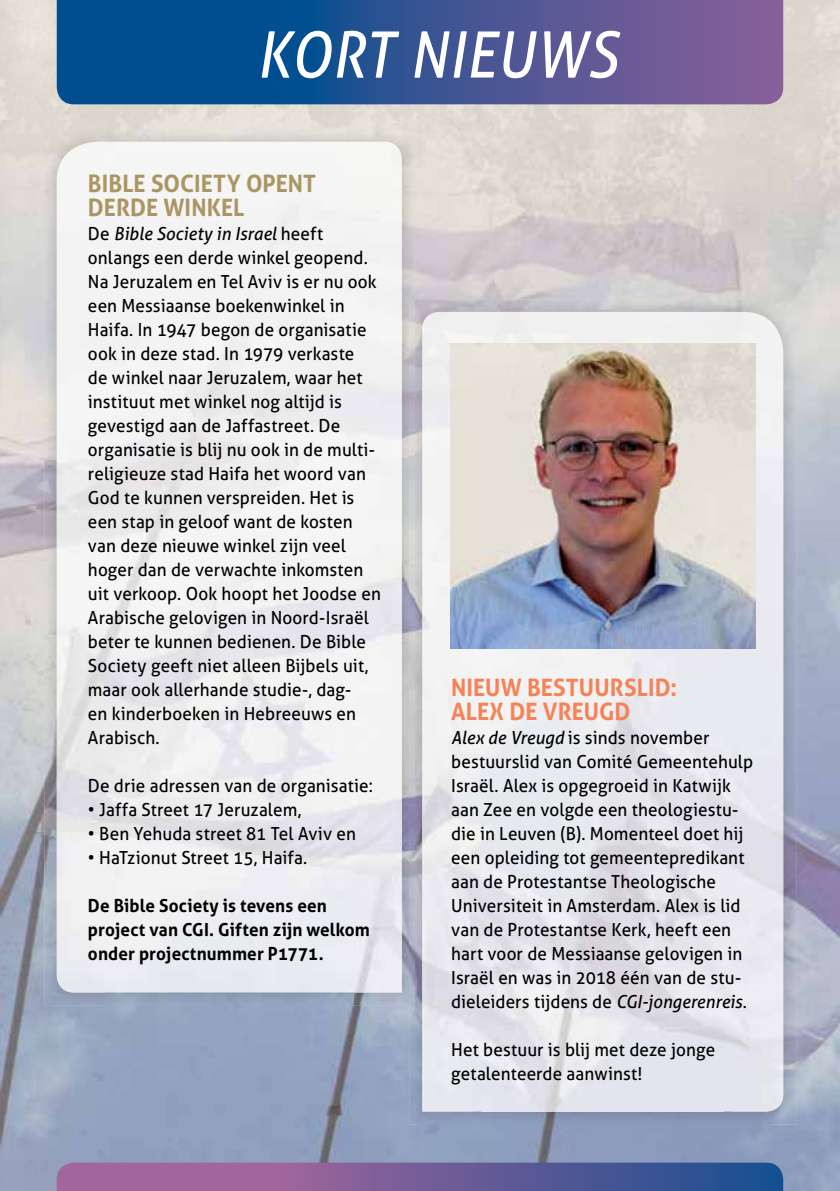
<style>
.page{position:relative;width:840px;height:1191px;background:#fff}
.page>*{position:absolute;margin:0;border:0;box-sizing:border-box;transform-origin:0 0}
.t1{font:italic 64px "Aller";letter-spacing:.01em;color:#fff;scale:.9 1}
.t2{font:700 24px/24px "Aller";letter-spacing:.005em;color:#f58357;scale:.95 1}
.t3{font:700 24px/24px "Aller";color:#ab9562;scale:.95 1}
.t4{font:18px/24px "Aller";letter-spacing:.005em;color:#000;scale:.95 1}
.t5{font:700 18px/24px "Aller";letter-spacing:.01em;color:#000;scale:.95 1}
.s1{font-style:italic}
</style>
<div class="page">
<img style="left:0;top:0;width:839px;height:123px">
<img style="left:0;top:193px;width:69px;height:998px">
<img style="left:770px;top:336px;width:69px;height:855px">
<img style="left:69px;top:1005px;width:350px;height:157px">
<div style="left:419px;top:1124px;width:351px;height:38px;background:#8d9bbe"></div>
<img style="left:414px;top:299px;width:381px;height:68px">
<img style="left:732px;top:367px;width:63px;height:757px">
<img style="left:409px;top:367px;width:64px;height:757px">
<img style="left:473px;top:1111px;width:259px;height:13px">
<div style="left:422px;top:312px;width:360px;height:66px;background:#f1f0f1"></div>
<img style="left:723px;top:378px;width:59px;height:733px">
<img style="left:422px;top:378px;width:59px;height:733px">
<img style="left:44px;top:129px;width:370px;height:67px">
<img style="left:353px;top:196px;width:61px;height:809px">
<img style="left:44px;top:196px;width:61px;height:809px">
<img style="left:409px;top:299px;width:5px;height:706px">
<img style="left:57px;top:142px;width:344px;height:850px">
<svg style="left:57px;top:1162px;width:725px;height:29px;background:#705e98"></svg>
<svg style="left:57px;top:0;width:725px;height:104px;background:#365492"></svg>
<img style="left:450px;top:343px;width:305px;height:305px">
<h1 class="t1" style="left:256px;top:16px;width:403px">KORT NIEUWS</h1>
<h2 class="t3" style="left:88px;top:171px;width:241px">BIBLE SOCIETY OPENT<br>DERDE WINKEL</h2>
<p class="t4" style="left:88px;top:222px;width:310px">De <span class="s1">Bible Society in Israel</span> heeft onlangs een derde winkel geopend.<br>Na Jeruzalem en Tel Aviv is er nu ook een Messiaanse boekenwinkel in Haifa. In 1947 begon de organisatie ook in deze stad. In 1979 verkaste<br>de winkel naar Jeruzalem, waar het instituut met winkel nog altijd is gevestigd aan de Jaffastreet. De organisatie is blij nu ook in de multi&shy;religieuze stad Haifa het woord van God te kunnen verspreiden. Het is een stap in geloof want de kosten van deze nieuwe winkel zijn veel hoger dan de verwachte inkomsten uit verkoop. Ook hoopt het Joodse en Arabische gelovigen in Noord-Israël beter te kunnen bedienen. De Bible Society geeft niet alleen Bijbels uit, maar ook allerhande studie-, dag-<br>en kinderboeken in Hebreeuws en Arabisch.</p>
<p class="t4" style="left:88px;top:773px;width:301px">De drie adressen van de organisatie:</p>
<p class="t4" style="left:88px;top:797px;width:226px">• Jaffa Street 17 Jeruzalem,</p>
<p class="t4" style="left:88px;top:821px;width:283px">• Ben Yehuda street 81 Tel Aviv en</p>
<p class="t4" style="left:88px;top:845px;width:232px">• HaTzionut Street 15, Haifa.</p>
<p class="t5" style="left:88px;top:893px;width:298px">De Bible Society is tevens een project van CGI. Giften zijn welkom onder projectnummer P1771.</p>
<h2 class="t2" style="left:451px;top:675px;width:239px">NIEUW BESTUURSLID:<br>ALEX DE VREUGD</h2>
<p class="t4" style="left:451px;top:726px;width:319px"><span class="s1">Alex de Vreugd</span> is sinds november bestuurslid van Comité Gemeentehulp Israël. Alex is opgegroeid in Katwijk aan Zee en volgde een theologiestu&shy;die in Leuven (B). Momenteel doet hij een opleiding tot gemeentepredikant aan de Protestantse Theologische Universiteit in Amsterdam. Alex is lid van de Protestantse Kerk, heeft een hart voor de Messiaanse gelovigen in Israël en was in 2018 één van de stu&shy;dieleiders tijdens de <span class="s1">CGI-jongerenreis</span>.</p>
<p class="t4" style="left:451px;top:1038px;width:279px">Het bestuur is blij met deze jonge getalenteerde aanwinst!</p>
</div>
